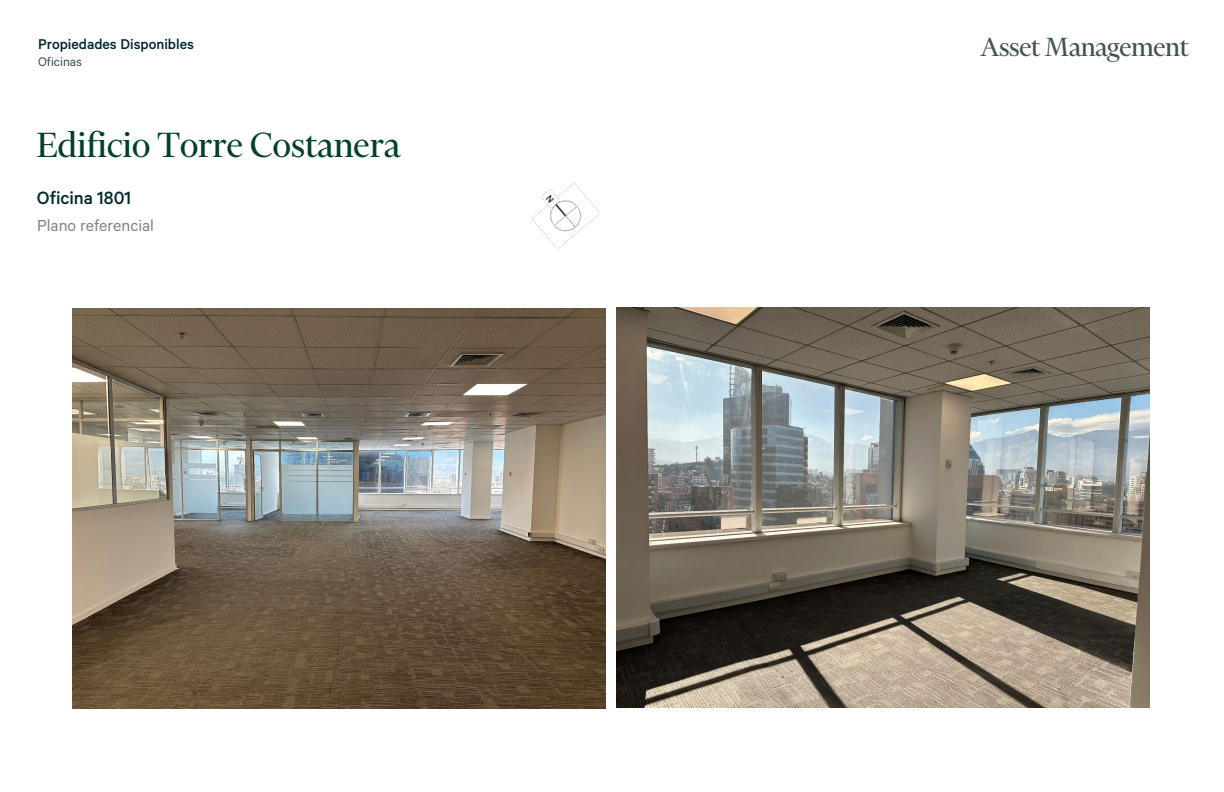
<style>
.page{position:relative;width:1224px;height:792px;background:#fff}
.page>*{position:absolute;margin:0;border:0;box-sizing:border-box;transform-origin:0 0}
.t1{font:40px "Financier Display";color:#00402d}
.t2{font:30px "Financier Display";letter-spacing:-.01em;color:#435254}
.t3{font:500 20px "Calibre";color:#002a2d}
.t4{font:18px "Calibre";color:#808580}
.t5{font:500 16px "Calibre";color:#00262b}
.t6{font:14px "Calibre";color:#3c4e51}
</style>
<div class="page">
<img style="left:72px;top:309px;width:533px;height:400px">
<img style="left:533px;top:183px;width:67px;height:66px">
<img style="left:542px;top:189px;width:17px;height:18px">
<img style="left:617px;top:307px;width:533px;height:400px">
<p class="t5" style="left:38px;top:34px;width:157px">Propiedades Disponibles</p>
<p class="t6" style="left:38px;top:54px;width:45px">Oficinas</p>
<p class="t1" style="left:37px;top:124px;width:365px">Edificio Torre Costanera</p>
<p class="t3" style="left:37px;top:187px;width:96px">Oficina 1801</p>
<p class="t4" style="left:37px;top:215px;width:118px">Plano referencial</p>
<p class="t2" style="left:980px;top:31px;width:210px">Asset Management</p>
</div>
